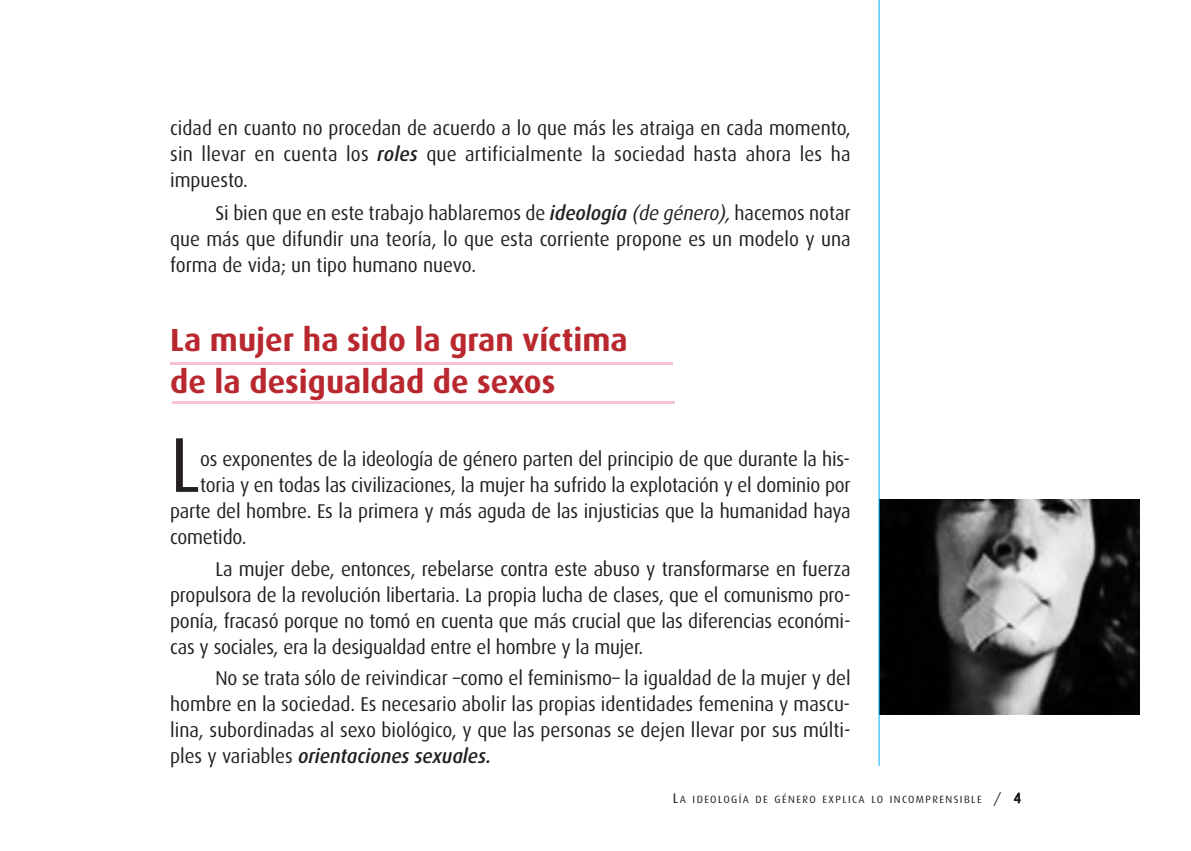
<style>
.page{position:relative;width:1191px;height:851px;background:#fff}
.page>*{position:absolute;margin:0;border:0;box-sizing:border-box;transform-origin:0 0}
.t1{font:77.8px "Dax";color:#231f20;scale:.95 1}
.t2{font:700 32px/42px "Dax";color:#b9282e}
.t3{font:20px/26px "Dax";letter-spacing:-.01em;color:#231f20;text-align:justify;scale:.95 1}
.t4{font:10.4px "Dax";letter-spacing:.135em;color:#231f20}
.s1{font-weight:500;font-style:italic}
.s2{font-style:italic}
.s3{font-size:14px}
</style>
<div class="page">
<img style="left:879px;top:499px;width:261px;height:215px">
<hr style="left:170px;top:362px;width:502px;height:2px;background:#f7c1d9">
<hr style="left:172px;top:402px;width:502px;height:2px;background:#f7c1d9">
<hr style="left:878px;top:0;width:1px;height:765px;background:#00aeef">
<p class="t3" style="left:170px;top:116px;width:718px">cidad en cuanto no procedan de acuerdo a lo que más les atraiga en cada momento, sin llevar en cuenta los <span class="s1">roles</span> que artificialmente la sociedad hasta ahora les ha impuesto.</p>
<p class="t3" style="left:170px;top:200px;width:718px;text-indent:45px">Si bien que en este trabajo hablaremos de <span class="s1">ideología</span> <span class="s2">(degénero),</span>hacemos notar que más que difundir una teoría, lo que esta corriente propone es un modelo y una forma de vida; un tipo humano nuevo.</p>
<h2 class="t2" style="left:170px;top:321px;width:459px">La mujer ha sido la gran víctima de la desigualdad de sexos</h2>
<h1 class="t1" style="left:170px;top:431px;width:33px">L</h1>
<p class="t3" style="left:200px;top:447px;width:685px">os exponentes de la ideología de género parten del principio de que durante la his-</p>
<p class="t3" style="left:200px;top:473px;width:686px">toria y en todas las civilizaciones, la mujer ha sufrido la explotación y el dominio por</p>
<p class="t3" style="left:170px;top:499px;width:718px">parte del hombre. Es la primera y más aguda de las injusticias que la humanidad haya</p>
<p class="t3" style="left:170px;top:525px;width:82px">cometido.</p>
<p class="t3" style="left:170px;top:556px;width:718px;text-indent:45px">La mujer debe, entonces, rebelarse contra este abuso y transformarse en fuerza propulsora de la revolución libertaria. La propia lucha de clases, que el comunismo pro&shy;ponía, fracasó porque no tomó en cuenta que más crucial que las diferencias económi&shy;cas y sociales, era la desigualdad entre el hombre y la mujer.</p>
<p class="t3" style="left:170px;top:666px;width:718px;text-indent:45px">No se trata sólo de reivindicar –como el feminismo– la igualdad de la mujer y del hombre en la sociedad. Es necesario abolir las propias identidades femenina y mascu&shy;lina, subordinadas al sexo biológico, y que las personas se dejen llevar por sus múlti&shy;ples y variables <span class="s1">orientaciones sexuales.</span></p>
<p class="t4" style="left:672px;top:794px;width:350px"><span class="s3">L</span>A IDEOLOGÍA DE GÉNERO EXPLICA LO INCOMPRENSIBLE <span class="s3">/ 4</span></p>
</div>
